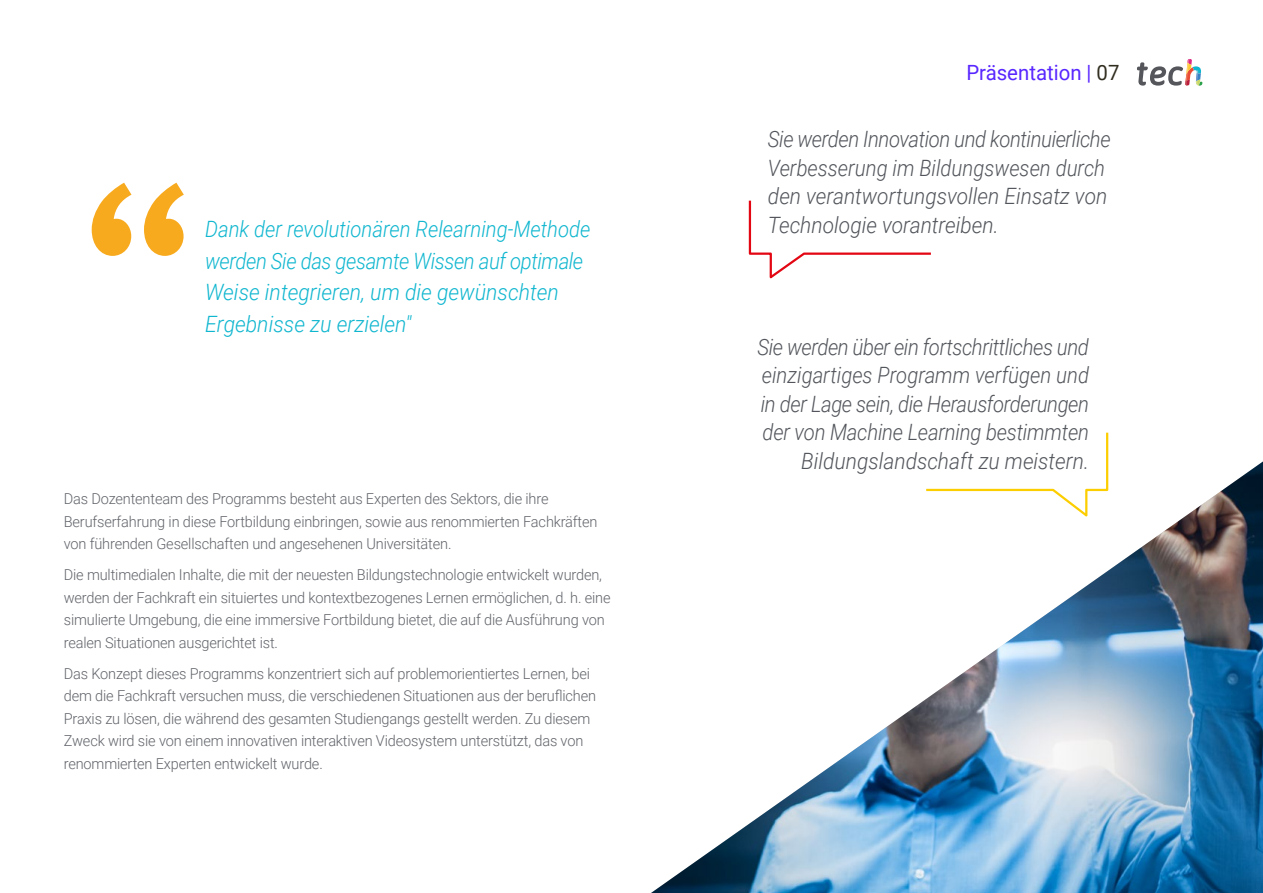
<style>
.page{position:relative;width:1263px;height:893px;background:#fff}
.page>*{position:absolute;margin:0;border:0;box-sizing:border-box;transform-origin:0 0}
.t1{font:italic 300 22.5px/28.5px "Roboto";letter-spacing:-.005em;color:#52555b;text-align:right;scale:.9 1}
.t2{font:italic 300 22.5px/31.5px "Roboto";color:#0fb6cf;scale:.9 1}
.t3{font:italic 300 22.5px "Roboto";letter-spacing:-.005em;color:#52555b;scale:.93 1}
.t4{font:21px "Roboto";color:#5927ff}
.t5{font:300 15px/22.5px "Roboto";letter-spacing:-.01em;color:#61646a}
.s1{color:#312e20}
</style>
<div class="page">
<img style="left:651px;top:461px;width:612px;height:432px">
<svg style="left:924px;top:432px;width:185px;height:88px"></svg>
<svg style="left:748px;top:200px;width:183px;height:79px"></svg>
<svg style="left:92px;top:183px;width:92px;height:73px"></svg>
<svg style="left:1137px;top:59px;width:65px;height:27px"></svg>
<h2 class="t4" style="left:966px;top:57px;width:155px">Präsentation | <span class="s1">07</span></h2>
<h1 class="t1" style="left:768px;top:124px;width:382px;text-align:left">Sie werden Innovation und kontinuierliche<br>Verbesserung im Bildungswesen durch den verantwortungsvollen Einsatz von</h1>
<h1 class="t2" style="left:205px;top:213px;width:430px">Dank der revolutionären Relearning-Methode</h1>
<h1 class="t3" style="left:768px;top:209px;width:250px">Technologie vorantreiben.</h1>
<h1 class="t2" style="left:205px;top:244px;width:422px">werden Sie das gesamte Wissen auf optimale<br>Weise integrieren, um die gewünschten<br>Ergebnisse zu erzielen"</h1>
<h1 class="t1" style="left:757px;top:332px;width:370px">Sie werden über ein fortschrittliches und einzigartiges Programm verfügen und in der Lage sein, die Herausforderungen der von Machine Learning bestimmten Bildungslandschaft zu meistern.</h1>
<p class="t5" style="left:64px;top:487px;width:535px">Das Dozententeam des Programms besteht aus Experten des Sektors, die ihre<br>Berufserfahrung in diese Fortbildung einbringen, sowie aus renommierten Fachkräften von führenden Gesellschaften und angesehenen Universitäten.</p>
<p class="t5" style="left:64px;top:563px;width:548px">Die multimedialen Inhalte, die mit der neuesten Bildungstechnologie entwickelt wurden, werden der Fachkraft ein situiertes und kontextbezogenes Lernen ermöglichen, d. h. eine simulierte Umgebung, die eine immersive Fortbildung bietet, die auf die Ausführung von realen Situationen ausgerichtet ist.</p>
<p class="t5" style="left:64px;top:662px;width:534px">Das Konzept dieses Programms konzentriert sich auf problemorientiertes Lernen, bei dem die Fachkraft versuchen muss, die verschiedenen Situationen aus der beruflichen Praxis zu lösen, die während des gesamten Studiengangs gestellt werden. Zu diesem Zweck wird sie von einem innovativen interaktiven Videosystem unterstützt, das von renommierten Experten entwickelt wurde.</p>
</div>
